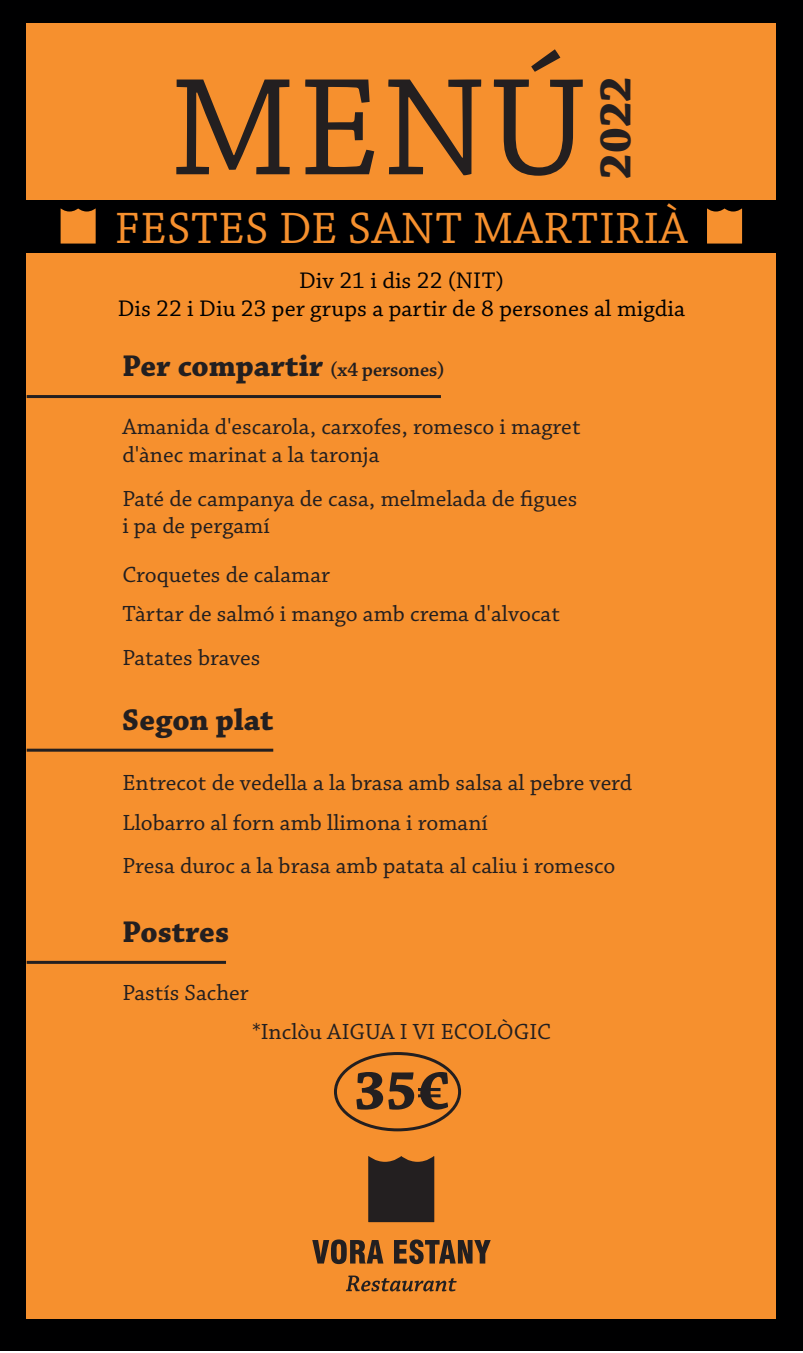
<style>
.page{position:relative;width:803px;height:1353px;background:#fff}
.page>*{position:absolute;margin:0;border:0;box-sizing:border-box;transform-origin:0 0}
.t1{font:145.35px "Chaparral Pro Capt";color:#231f20}
.t2{font:57.9px "Chaparral Pro Bold Subh";color:#231f20}
.t3{font:47.25px "Chaparral Pro Bold Subh";color:#231f20}
.t4{font:46.2px "Chaparral Pro Capt";letter-spacing:.01em;color:#f6902e}
.t5{font:700 31.5px "Chaparral Pro";color:#231f20}
.t6{font:23.7px/28.5px "Chaparral Pro Capt";color:#000001;text-align:center}
.t7{font:23.1px/27.6px "Chaparral Pro Capt";color:#231f20}
.s1{font-family:"Chaparral Pro Semibold Subh";font-weight:400;font-size:21px}
</style>
<div class="page">
<div style="left:0;top:0;width:803px;height:1351px;background:#000001"></div>
<div style="left:27px;top:24px;width:749px;height:1295px;background:#f6902e"></div>
<div style="left:27px;top:200px;width:749px;height:53px;background:#000001"></div>
<hr style="left:27px;top:395px;width:414px;height:3px;background:#231f20">
<hr style="left:27px;top:749px;width:246px;height:3px;background:#231f20">
<hr style="left:27px;top:961px;width:199px;height:3px;background:#231f20">
<svg style="left:368px;top:1156px;width:66px;height:66px;background:#302620"></svg>
<svg style="left:312px;top:1239px;width:71px;height:25px"></svg>
<svg style="left:394px;top:1239px;width:97px;height:25px"></svg>
<svg style="left:346px;top:1275px;width:111px;height:16px"></svg>
<svg style="left:61px;top:208px;width:35px;height:36px"></svg>
<svg style="left:707px;top:208px;width:35px;height:36px"></svg>
<div style="left:334px;top:1052px;width:127px;height:79px;border:3px solid #231f20;border-radius:50%"></div>
<h1 class="t1" style="left:169px;top:46px;width:420px">MENÚ</h1>
<h3 class="t3" style="left:589px;top:179px;width:104px;rotate:-90deg">2022</h3>
<h3 class="t4" style="left:115px;top:202px;width:574px">FESTES DE SANT MARTIRIÀ</h3>
<p class="t6" style="left:118px;top:267px;width:569px">Div 21 i dis 22 (NIT)<br>Dis 22 i Diu 23 per grups a partir de 8 persones al migdia</p>
<h3 class="t5" style="left:122px;top:348px;width:324px">Per compartir <span class="s1">(x4 persones)</span></h3>
<p class="t7" style="left:122px;top:414px;width:460px">Amanida d'escarola, carxofes, romesco i magret d'ànec marinat a la taronja</p>
<p class="t7" style="left:122px;top:485px;width:456px">Paté de campanya de casa, melmelada de figues i pa de pergamí</p>
<p class="t7" style="left:122px;top:555px;width:439px;line-height:39.8px">Croquetes de calamar<br>Tàrtar de salmó i mango amb crema d'alvocat</p>
<p class="t7" style="left:122px;top:644px;width:140px">Patates braves</p>
<h3 class="t5" style="left:122px;top:701px;width:153px">Segon plat</h3>
<p class="t7" style="left:122px;top:770px;width:511px">Entrecot de vedella a la brasa amb salsa al pebre verd</p>
<p class="t7" style="left:122px;top:801px;width:494px;line-height:43.3px">Llobarro al forn amb llimona i romaní<br>Presa duroc a la brasa amb patata al caliu i romesco</p>
<h3 class="t5" style="left:122px;top:913px;width:108px">Postres</h3>
<p class="t7" style="left:122px;top:980px;width:128px">Pastís Sacher</p>
<p class="t7" style="left:252px;top:1019px;width:300px">*Inclòu AIGUA I VI ECOLÒGIC</p>
<h2 class="t2" style="left:354px;top:1058px;width:96px">35€</h2>
</div>
